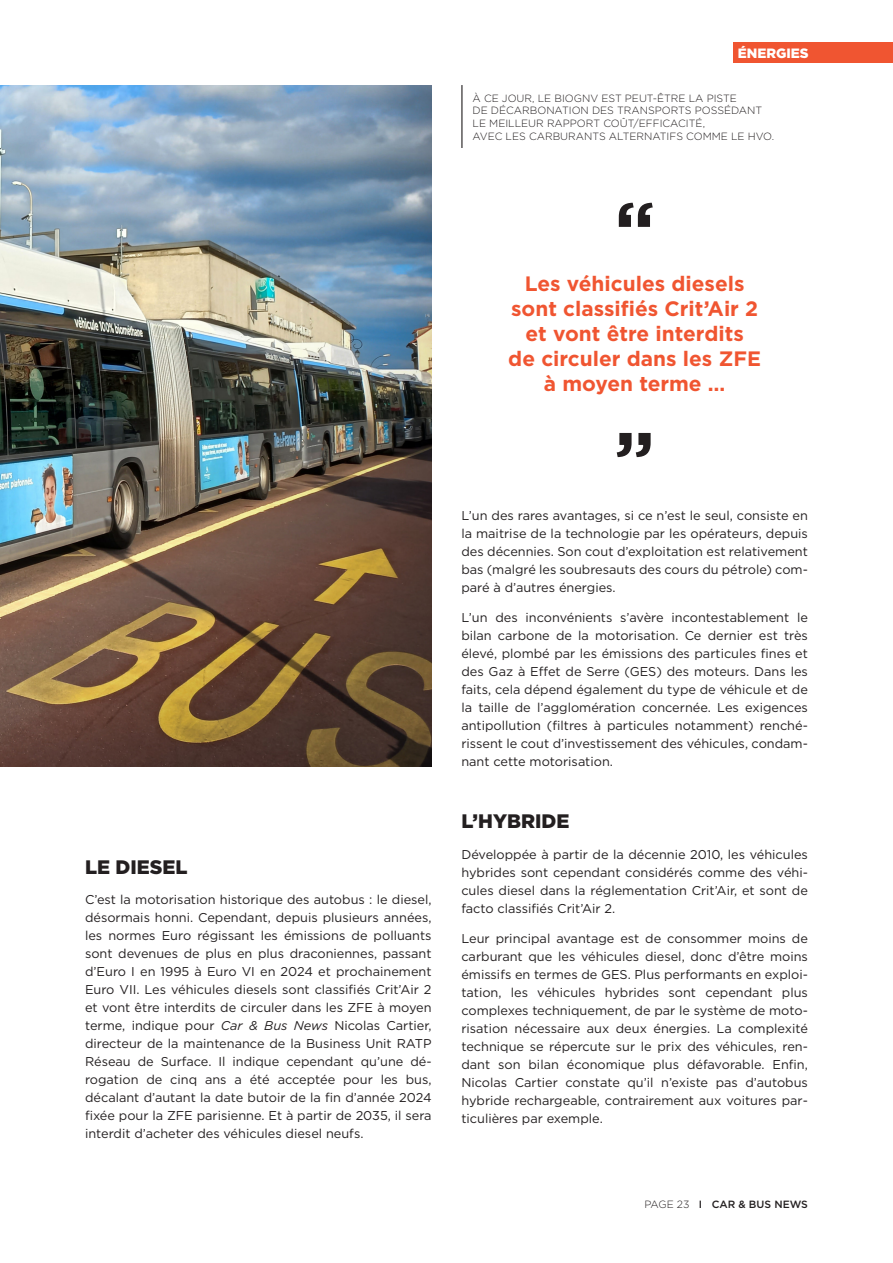
<style>
.page{position:relative;width:893px;height:1263px;background:#fff}
.page>*{position:absolute;margin:0;border:0;box-sizing:border-box;transform-origin:0 0}
.t1{font:700 75px "Gotham";color:#231f20}
.t2{font:700 20.85px/25px "Gotham";color:#f05531;text-align:center}
.t3{font:900 19.5px "Gotham";color:#231f20}
.t4{font:900 13.5px "Gotham";color:#fff}
.t5{font:12.75px/18px "Gotham";color:#231f20;text-align:justify}
.t6{font:300 10.5px/12.6px "Gotham";color:#231f20}
.t7{font:500 10.5px "Gotham";color:#231f20}
.s1{font-style:italic}
.s2{font-weight:300}
</style>
<div class="page">
<div style="left:733px;top:43px;width:160px;height:20px;background:#f05531"></div>
<img style="left:0;top:85px;width:432px;height:681px">
<hr style="left:461px;top:85px;width:1px;height:63px;background:#231f20">
<h3 class="t3" style="left:85px;top:853px;width:104px">LE DIESEL</h3>
<p class="t5" style="left:85px;top:890px;width:348px">C’est la motorisation historique des autobus : le diesel, désormais honni. Cependant, depuis plusieurs années, les normes Euro régissant les émissions de polluants sont devenues de plus en plus draconiennes, passant d’Euro I en 1995 à Euro VI en 2024 et prochainement Euro VII. Les véhicules diesels sont classifiés Crit’Air 2 et vont être interdits de circuler dans les ZFE à moyen terme, indique pour <span class="s1">Car &amp; Bus News</span> Nicolas Cartier, directeur de la maintenance de la Business Unit RATP Réseau de Surface. Il indique cependant qu’une dé&shy;rogation de cinq ans a été acceptée pour les bus, décalant d’autant la date butoir de la fin d’année 2024 fixée pour la ZFE parisienne. Et à partir de 2035, il sera interdit d’acheter des véhicules diesel neufs.</p>
<p class="t4" style="left:738px;top:43px;width:72px">ÉNERGIES</p>
<p class="t6" style="left:473px;top:92px;width:303px">À CE JOUR, LE BIOGNV EST PEUT-ÊTRE LA PISTE<br>DE DÉCARBONATION DES TRANSPORTS POSSÉDANT LE MEILLEUR RAPPORT COÛT/EFFICACITÉ,<br>AVEC LES CARBURANTS ALTERNATIFS COMME LE HVO.</p>
<h1 class="t1" style="left:614px;top:179px;width:42px">“</h1>
<h2 class="t2" style="left:508px;top:271px;width:254px">Les véhicules diesels sont classifiés Crit’Air 2 et vont être interdits<br>de circuler dans les ZFE à moyen terme …</h2>
<h1 class="t1" style="left:614px;top:409px;width:42px">”</h1>
<p class="t5" style="left:461px;top:506px;width:348px">L’un des rares avantages, si ce n’est le seul, consiste en la maitrise de la technologie par les opérateurs, depuis des décennies. Son cout d’exploitation est relativement bas (malgré les soubresauts des cours du pétrole) com&shy;paré à d’autres énergies.</p>
<p class="t5" style="left:461px;top:609px;width:348px">L’un des inconvénients s’avère incontestablement le bilan carbone de la motorisation. Ce dernier est très élevé, plombé par les émissions des particules fines et des Gaz à Effet de Serre (GES) des moteurs. Dans les faits, cela dépend également du type de véhicule et de la taille de l’agglomération concernée. Les exigences antipollution (filtres à particules notamment) renché&shy;rissent le cout d’investissement des véhicules, condam&shy;nant cette motorisation.</p>
<h3 class="t3" style="left:461px;top:807px;width:110px">L’HYBRIDE</h3>
<p class="t5" style="left:461px;top:845px;width:348px">Développée à partir de la décennie 2010, les véhicules hybrides sont cependant considérés comme des véhi&shy;cules diesel dans la réglementation Crit’Air, et sont de facto classifiés Crit’Air 2.</p>
<p class="t5" style="left:461px;top:930px;width:348px">Leur principal avantage est de consommer moins de carburant que les véhicules diesel, donc d’être moins émissifs en termes de GES. Plus performants en exploi&shy;tation, les véhicules hybrides sont cependant plus complexes techniquement, de par le système de moto&shy;risation nécessaire aux deux énergies. La complexité technique se répercute sur le prix des véhicules, ren&shy;dant son bilan économique plus défavorable. Enfin, Nicolas Cartier constate qu’il n’existe pas d’autobus hybride rechargeable, contrairement aux voitures par&shy;ticulières par exemple.</p>
<p class="t7" style="left:644px;top:1197px;width:165px"><span class="s2">PAGE 23</span> I CAR &amp; BUS NEWS</p>
</div>
